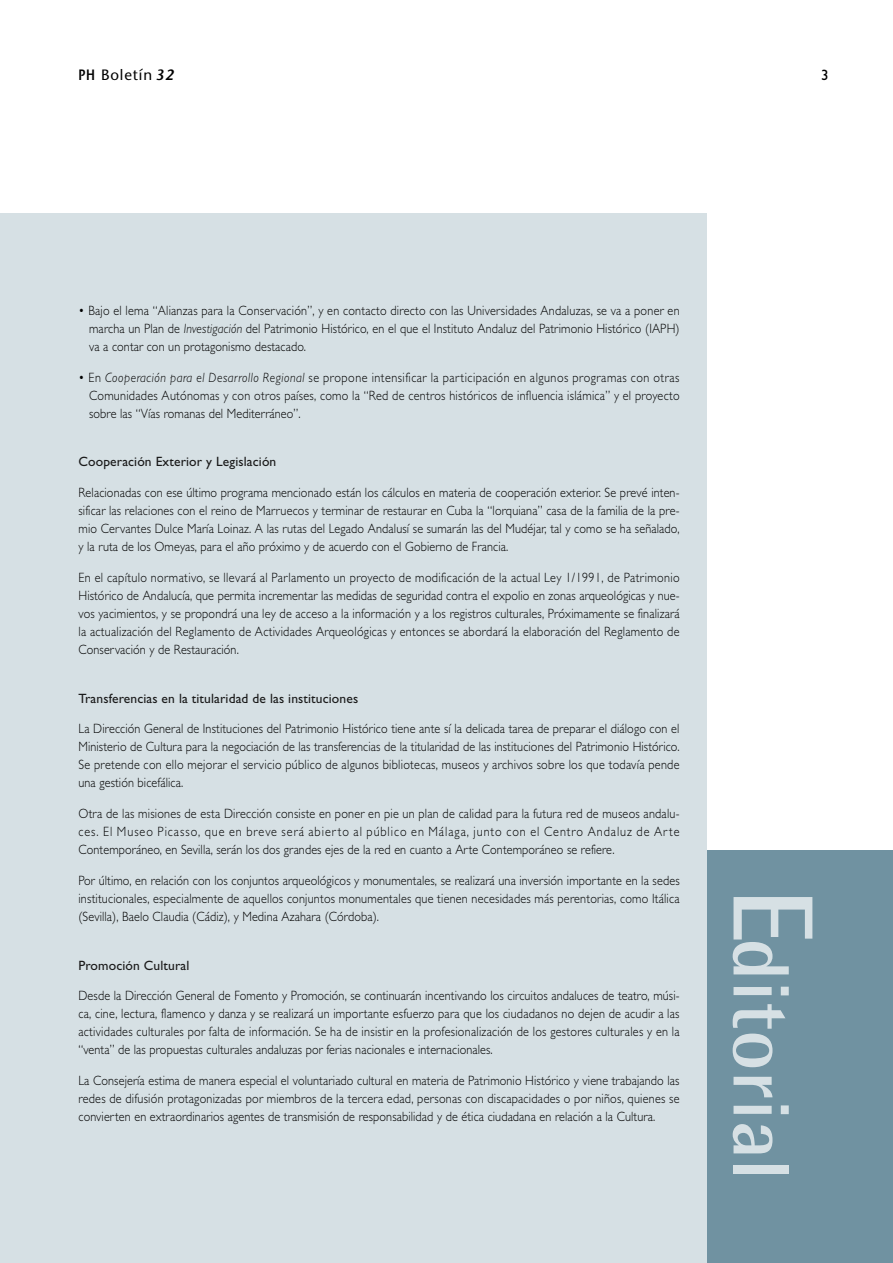
<style>
.page{position:relative;width:893px;height:1263px;background:#fff}
.page>*{position:absolute;margin:0;border:0;box-sizing:border-box;transform-origin:0 0}
.t1{font:700 79.95px "Rotis Semi Sans";letter-spacing:.005em;color:#d6e0e4}
.t2{font:15px "Stone Sans";letter-spacing:.055em;color:#000}
.t3{font:15px "Gill Sans";color:#000}
.t4{font:300 13.5px/18px "Gill Sans";letter-spacing:.01em;color:#000;text-align:justify;scale:.9 1}
.t5{font:13.5px "Gill Sans";letter-spacing:.01em;color:#1a1a1a}
.s1{font-weight:600}
.s2{font-weight:600;font-style:italic}
.s3{font-style:italic}
.s4{font-size:114.3px}
</style>
<div class="page">
<div style="left:702px;top:850px;width:190px;height:413px;background:#7092a1"></div>
<div style="left:0;top:213px;width:706px;height:1050px;background:#d6e0e4"></div>
<p class="t2" style="left:78px;top:69px;width:97px"><span class="s1">PH</span> Boletín <span class="s2">32</span></p>
<p class="t3" style="left:821px;top:69px;width:9px">3</p>
<p class="t4" style="left:89px;top:303px;width:657px;text-indent:-11px">• Bajo el lema “Alianzas para la Conservación”, y en contacto directo con las Universidades Andaluzas, se va a poner en marcha un Plan de <span class="s3">Investigación</span> del Patrimonio Histórico, en el que el Instituto Andaluz del Patrimonio Histórico (IAPH) va a contar con un protagonismo destacado.</p>
<p class="t4" style="left:89px;top:369px;width:657px;text-indent:-11px">• En <span class="s3">Cooperación para el Desarrollo Regional</span> se propone intensificar la participación en algunos programas con otras Comunidades Autónomas y con otros países, como la “Red de centros históricos de influencia islámica” y el proyecto sobre las “Vías romanas del Mediterráneo”.</p>
<p class="t5" style="left:78px;top:457px;width:199px">Cooperación Exterior y Legislación</p>
<p class="t4" style="left:78px;top:485px;width:669px">Relacionadas con ese último programa mencionado están los cálculos en materia de cooperación exterior. Se prevé inten&shy;sificar las relaciones con el reino de Marruecos y terminar de restaurar en Cuba la “lorquiana” casa de la familia de la pre&shy;mio Cervantes Dulce María Loinaz. A las rutas del Legado Andalusí se sumarán las del Mudéjar, tal y como se ha señalado, y la ruta de los Omeyas, para el año próximo y de acuerdo con el Gobierno de Francia.</p>
<p class="t4" style="left:78px;top:570px;width:669px">En el capítulo normativo, se llevará al Parlamento un proyecto de modificación de la actual Ley 1/1991, de Patrimonio Histórico de Andalucía, que permita incrementar las medidas de seguridad contra el expolio en zonas arqueológicas y nue&shy;vos yacimientos, y se propondrá una ley de acceso a la información y a los registros culturales, Próximamente se finalizará la actualización del Reglamento de Actividades Arqueológicas y entonces se abordará la elaboración del Reglamento de Conservación y de Restauración.</p>
<p class="t5" style="left:78px;top:693px;width:281px">Transferencias en la titularidad de las instituciones</p>
<p class="t4" style="left:78px;top:721px;width:669px">La Dirección General de Instituciones del Patrimonio Histórico tiene ante sí la delicada tarea de preparar el diálogo con el Ministerio de Cultura para la negociación de las transferencias de la titularidad de las instituciones del Patrimonio Histórico.<br>Se pretende con ello mejorar el servicio público de algunos bibliotecas, museos y archivos sobre los que todavía pende una gestión bicefálica.</p>
<p class="t4" style="left:78px;top:806px;width:669px">Otra de las misiones de esta Dirección consiste en poner en pie un plan de calidad para la futura red de museos andalu&shy;ces. El Museo Picasso, que en breve será abierto al público en Málaga, junto con el Centro Andaluz de Arte Contemporáneo, en Sevilla, serán los dos grandes ejes de la red en cuanto a Arte Contemporáneo se refiere.</p>
<p class="t4" style="left:78px;top:873px;width:669px">Por último, en relación con los conjuntos arqueológicos y monumentales, se realizará una inversión importante en la sedes institucionales, especialmente de aquellos conjuntos monumentales que tienen necesidades más perentorias, como Itálica (Sevilla), Baelo Claudia (Cádiz), y Medina Azahara (Córdoba).</p>
<p class="t5" style="left:78px;top:960px;width:112px">Promoción Cultural</p>
<p class="t4" style="left:78px;top:988px;width:669px">Desde la Dirección General de Fomento y Promoción, se continuarán incentivando los circuitos andaluces de teatro, músi&shy;ca, cine, lectura, flamenco y danza y se realizará un importante esfuerzo para que los ciudadanos no dejen de acudir a las actividades culturales por falta de información. Se ha de insistir en la profesionalización de los gestores culturales y en la “venta” de las propuestas culturales andaluzas por ferias nacionales e internacionales.</p>
<p class="t4" style="left:78px;top:1073px;width:669px">La Consejería estima de manera especial el voluntariado cultural en materia de Patrimonio Histórico y viene trabajando las redes de difusión protagonizadas por miembros de la tercera edad, personas con discapacidades o por niños, quienes se convierten en extraordinarios agentes de transmisión de responsabilidad y de ética ciudadana en relación a la Cultura.</p>
<h1 class="t1" style="left:790px;top:888px;width:294px;rotate:90deg"><span class="s4">E</span>ditorial</h1>
</div>
